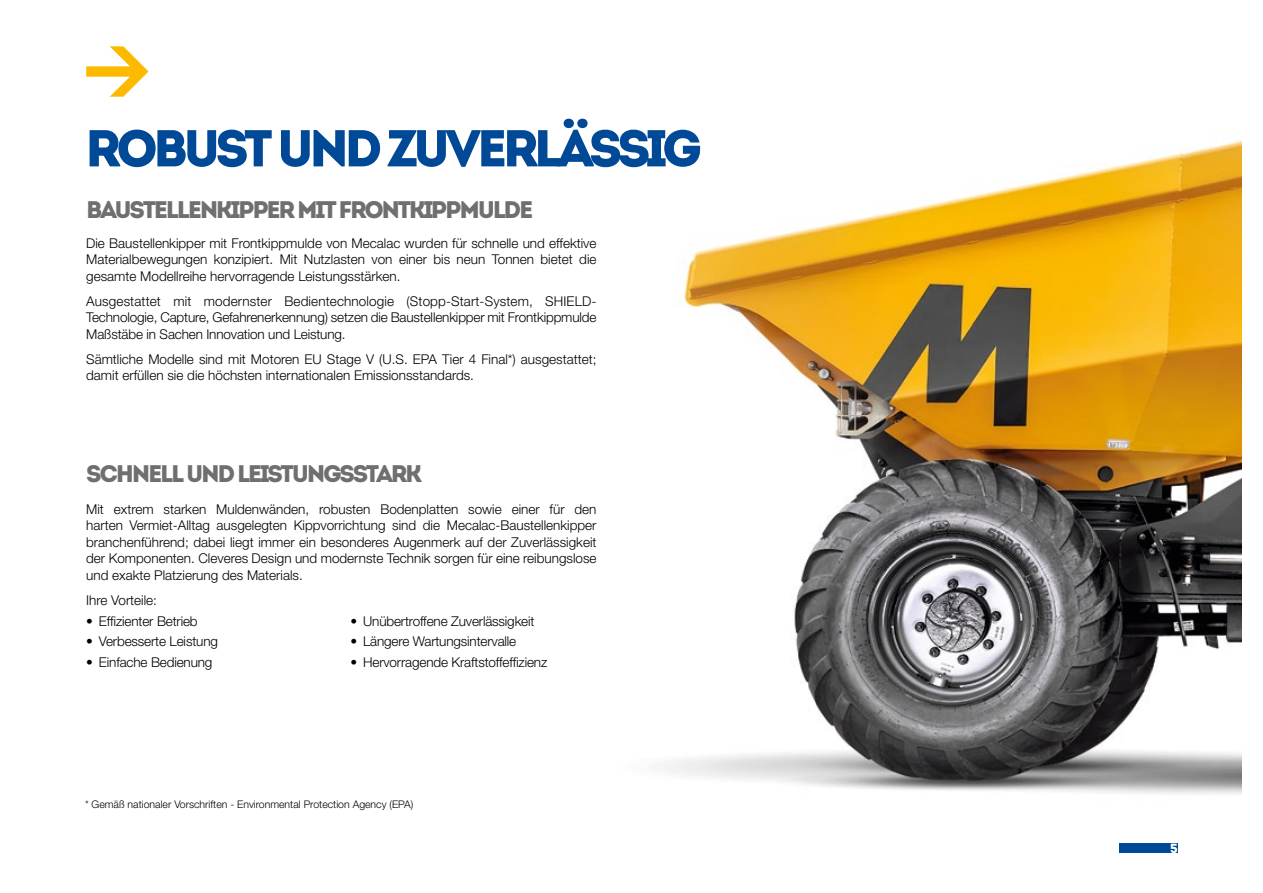
<style>
.page{position:relative;width:1263px;height:893px;background:#fff}
.page>*{position:absolute;margin:0;border:0;box-sizing:border-box;transform-origin:0 0}
.t1{font:51.75px "Intro";letter-spacing:-.1em;color:#004996}
.t2{font:24px "Intro";letter-spacing:-.1em;color:#706f6f}
.t3{font:300 13.5px/16.5px "Helvetica Neue LT Pro";color:#000;text-align:justify}
.t4{font:13.35px "Intro";color:#fff}
.t5{font:300 10.5px "Helvetica Neue LT Pro";color:#000}
</style>
<div class="page">
<div style="left:1119px;top:843px;width:59px;height:10px;background:#004996"></div>
<img style="left:664px;top:140px;width:578px;height:654px">
<svg style="left:86px;top:46px;width:63px;height:51px"></svg>
<h1 class="t1" style="left:85px;top:117px;width:619px">ROBUST UND ZUVERLÄSSIG</h1>
<h2 class="t2" style="left:86px;top:195px;width:449px">BAUSTELLENKIPPER MIT FRONTKIPPMULDE</h2>
<p class="t3" style="left:86px;top:234px;width:512px">Die Baustellenkipper mit Frontkippmulde von Mecalac wurden für schnelle und effektive Materialbewegungen konzipiert. Mit Nutzlasten von einer bis neun Tonnen bietet die gesamte Modellreihe hervorragende Leistungsstärken.</p>
<p class="t3" style="left:86px;top:292px;width:512px">Ausgestattet mit modernster Bedientechnologie (Stopp-Start-System, SHIELD-Technologie, Capture, Gefahrenerkennung) setzen die Baustellenkipper mit Frontkippmulde Maßstäbe in Sachen Innovation und Leistung.</p>
<p class="t3" style="left:86px;top:350px;width:512px">Sämtliche Modelle sind mit Motoren EU Stage V (U.S. EPA Tier 4 Final*) ausgestattet; damit erfüllen sie die höchsten internationalen Emissionsstandards.</p>
<h2 class="t2" style="left:86px;top:460px;width:337px">SCHNELL UND LEISTUNGSSTARK</h2>
<p class="t3" style="left:86px;top:500px;width:512px">Mit extrem starken Muldenwänden, robusten Bodenplatten sowie einer für den harten Vermiet-Alltag ausgelegten Kippvorrichtung sind die Mecalac-Baustellenkipper branchenführend; dabei liegt immer ein besonderes Augenmerk auf der Zuverlässigkeit der Komponenten. Cleveres Design und modernste Technik sorgen für eine reibungslose und exakte Platzierung des Materials.</p>
<p class="t3" style="left:86px;top:591px;width:72px">Ihre Vorteile:</p>
<p class="t3" style="left:86px;top:612px;width:113px">• Effizienter Betrieb</p>
<p class="t3" style="left:86px;top:633px;width:133px">• Verbesserte Leistung</p>
<p class="t3" style="left:86px;top:654px;width:128px">• Einfache Bedienung</p>
<p class="t3" style="left:350px;top:612px;width:186px">• Unübertroffene Zuverlässigkeit</p>
<p class="t3" style="left:350px;top:633px;width:167px">• Längere Wartungsintervalle</p>
<p class="t3" style="left:350px;top:654px;width:198px">• Hervorragende Kraftstoffeffizienz</p>
<p class="t5" style="left:85px;top:798px;width:330px">* Gemäß nationaler Vorschriften - Environmental Protection Agency (EPA)</p>
<p class="t4" style="left:1170px;top:840px;width:9px">5</p>
</div>
